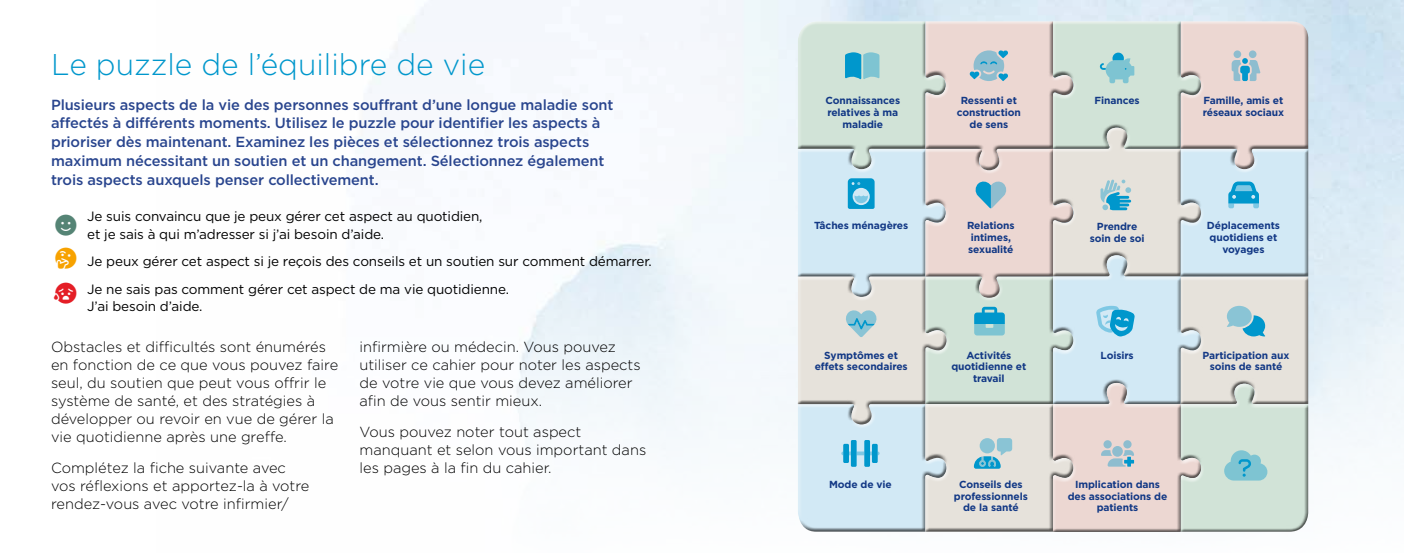
<style>
.page{position:relative;width:1404px;height:553px;background:#fff}
.page>*{position:absolute;margin:0;border:0;box-sizing:border-box;transform-origin:0 0}
.t1{font:300 30px "Gotham";color:#0097cc}
.t2{font:21px "Font Awesome 6 Pro Solid";color:#e41e26}
.t3{font:21px "Font Awesome 6 Pro Solid";color:#f7a200}
.t4{font:300 14.7px/18px "Gotham";color:#000}
.t5{font:500 14.7px/18.8px "Gotham";letter-spacing:-.01em;color:#29458e}
.t6{font:13.5px/18px "Gotham";letter-spacing:-.01em;color:#000}
.t7{font:700 10.2px/11.7px "Gotham";letter-spacing:-.01em;color:#123885;text-align:center}
</style>
<div class="page">
<div style="left:1178px;top:386px;width:131px;height:148px;background:#000;opacity:.6"></div>
<div style="left:1049px;top:385px;width:152px;height:149px;background:#000;opacity:.6"></div>
<svg style="left:797px;top:21px;width:511px;height:510px;background:#d2dad9"></svg>
<h1 class="t1" style="left:51px;top:45px;width:436px">Le puzzle de l’équilibre de vie</h1>
<p class="t5" style="left:51px;top:95px;width:564px">Plusieurs aspects de la vie des personnes souffrant d’une longue maladie sont affectés à différents moments. Utilisez le puzzle pour identifier les aspects à prioriser dès maintenant. Examinez les pièces et sélectionnez trois aspects maximum nécessitant un soutien et un changement. Sélectionnez également trois aspects auxquels penser collectivement.</p>
<h2 class="t3" style="left:55px;top:248px;width:22px">▼■■</h2>
<h2 class="t2" style="left:54px;top:283px;width:25px">■□◆▲▲▼</h2>
<p class="t6" style="left:87px;top:207px;width:397px">Je suis convaincu que je peux gérer cet aspect au quotidien, et je sais à qui m’adresser si j’ai besoin d’aide.</p>
<p class="t6" style="left:87px;top:247px;width:566px;line-height:28.3px">Je peux gérer cet aspect si je reçois des conseils et un soutien sur comment démarrer.<br>Je ne sais pas comment gérer cet aspect de ma vie quotidienne.</p>
<p class="t6" style="left:87px;top:297px;width:117px">J’ai besoin d’aide.</p>
<p class="t4" style="left:51px;top:337px;width:289px">Obstacles et difficultés sont énumérés en fonction de ce que vous pouvez faire seul, du soutien que peut vous offrir le système de santé, et des stratégies à développer ou revoir en vue de gérer la vie quotidienne après une greffe.</p>
<p class="t4" style="left:51px;top:458px;width:260px">Complétez la fiche suivante avec vos réflexions et apportez-la à votre rendez-vous avec votre infirmier/</p>
<p class="t4" style="left:359px;top:337px;width:283px">infirmière ou médecin. Vous pouvez utiliser ce cahier pour noter les aspects de votre vie que vous devez améliorer afin de vous sentir mieux.</p>
<p class="t4" style="left:359px;top:422px;width:288px">Vous pouvez noter tout aspect manquant et selon vous important dans les pages à la fin du cahier.</p>
<p class="t7" style="left:825px;top:95px;width:76px">Connaissances relatives à ma maladie</p>
<p class="t7" style="left:956px;top:95px;width:66px">Ressenti et construction de sens</p>
<p class="t7" style="left:1094px;top:95px;width:47px">Finances</p>
<p class="t7" style="left:1202px;top:95px;width:83px;text-align:left">Famille, amis et réseaux sociaux</p>
<p class="t7" style="left:814px;top:220px;width:96px">Tâches ménagères</p>
<p class="t7" style="left:967px;top:220px;width:49px;text-align:left">Relations intimes, sexualité</p>
<p class="t7" style="left:1089px;top:220px;width:56px">Prendre soin de soi</p>
<p class="t7" style="left:1206px;top:220px;width:74px">Déplacements quotidiens et voyages</p>
<p class="t7" style="left:814px;top:349px;width:95px">Symptômes et effets secondaires</p>
<p class="t7" style="left:951px;top:349px;width:77px">Activités quotidienne et travail</p>
<p class="t7" style="left:1100px;top:349px;width:35px">Loisirs</p>
<p class="t7" style="left:1202px;top:349px;width:88px">Participation aux soins de santé</p>
<p class="t7" style="left:829px;top:478px;width:64px">Mode de vie</p>
<p class="t7" style="left:953px;top:478px;width:75px">Conseils des professionnels de la santé</p>
<p class="t7" style="left:1067px;top:478px;width:101px">Implication dans des associations de patients</p>
</div>
